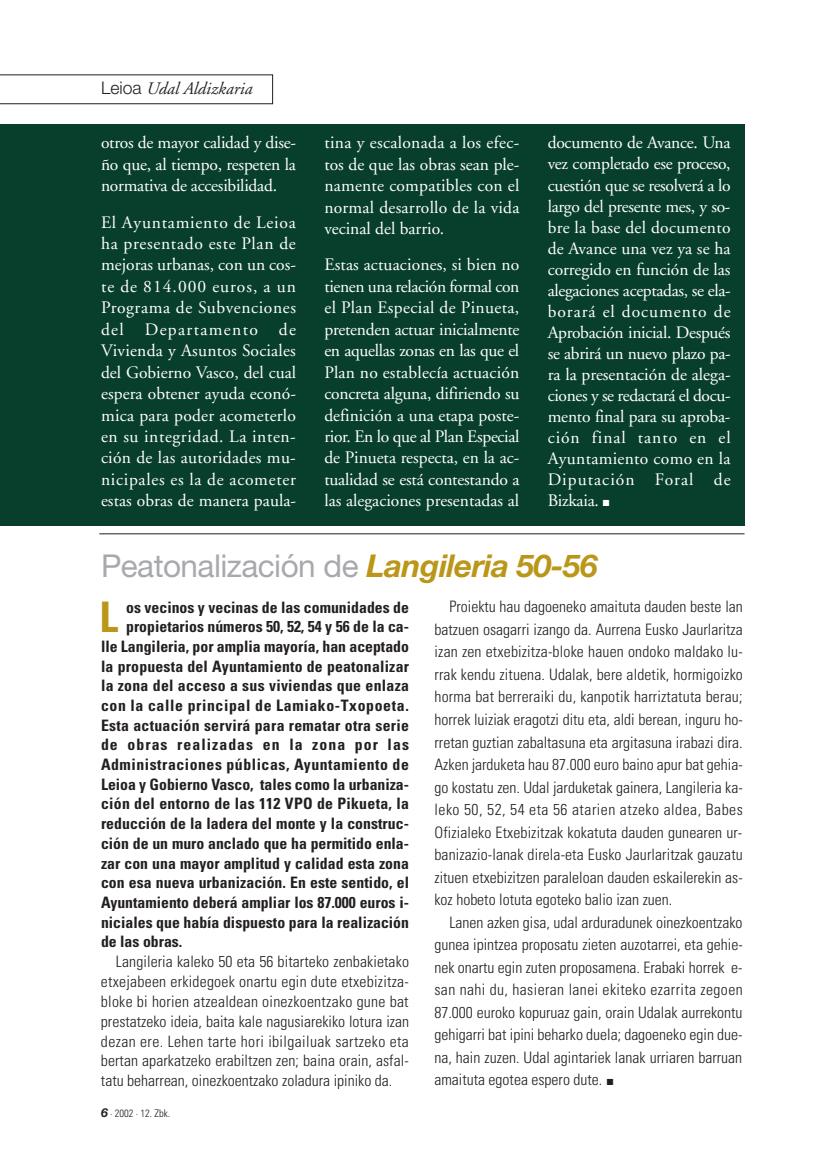
<style>
.page{position:relative;width:819px;height:1166px;background:#fff}
.page>*{position:absolute;margin:0;border:0;box-sizing:border-box;transform-origin:0 0}
.t1{font:700 condensed 42.18px "Univers";color:#ba9719}
.t2{font:31.5px "Helvetica Neue";letter-spacing:-.015em;color:#a8a9ad}
.t3{font:17.5px/21.5px "Adobe Garamond";color:#fff;text-align:justify}
.t4{font:italic 17.5px "Adobe Garamond";color:#231f20}
.t5{font:300 condensed 15.75px/22.6px "Univers";color:#231f20;text-align:justify}
.t6{font:700 condensed 15.75px "Univers";letter-spacing:.005em;color:#231f20}
.t7{font:700 condensed 15.75px "Univers";letter-spacing:.035em;color:#231f20}
.t8{font:700 condensed 15.75px "Univers";letter-spacing:.04em;color:#231f20}
.t9{font:700 condensed 15.75px "Univers";letter-spacing:.065em;color:#231f20}
.t10{font:300 condensed 10.5px "Univers";color:#231f20}
.s1{font-family:"Helvetica Neue";font-weight:300;font-style:normal}
.s2{font-weight:700;font-style:italic;color:#ba9719}
.s3{font-family:"Helvetica Neue";font-weight:700;font-style:italic;font-stretch:normal;font-size:12.25px}
</style>
<div class="page">
<div style="left:0;top:124px;width:744px;height:401px;background:#083f2c"></div>
<svg style="left:0;top:74px;width:273px;height:30px"></svg>
<hr style="left:99px;top:533px;width:645px;height:1px;background:#231f20">
<p class="t4" style="left:101px;top:81px;width:153px"><span class="s1">Leioa</span> Udal Aldizkaria</p>
<p class="t3" style="left:101px;top:134px;width:196px">otros de mayor calidad y dise&shy;ño que, al tiempo, respeten la normativa de accesibilidad.</p>
<p class="t3" style="left:101px;top:213px;width:197px">El Ayuntamiento de Leioa ha presentado este Plan de mejoras urbanas, con un cos&shy;te de 814.000 euros, a un Programa de Subvenciones del Departamento de Vivienda y Asuntos Sociales del Gobierno Vasco, del cual espera obtener ayuda econó&shy;mica para poder acometerlo en su integridad. La inten&shy;ción de las autoridades mu&shy;nicipales es la de acometer estas obras de manera paula-</p>
<p class="t3" style="left:324px;top:134px;width:196px">tina y escalonada a los efec&shy;tos de que las obras sean ple&shy;namente compatibles con el normal desarrollo de la vida vecinal del barrio.</p>
<p class="t3" style="left:324px;top:256px;width:197px">Estas actuaciones, si bien no tienen una relación formal con el Plan Especial de Pinueta, pretenden actuar inicialmente en aquellas zonas en las que el Plan no establecía actuación concreta alguna, difiriendo su definición a una etapa poste&shy;rior. En lo que al Plan Especial de Pinueta respecta, en la ac&shy;tualidad se está contestando a las alegaciones presentadas al</p>
<p class="t3" style="left:547px;top:134px;width:184px;line-height:21px">documento de Avance. Una vez completado ese proceso, cuestión que se resolverá a lo largo del presente mes, y so&shy;bre la base del documento de Avance una vez ya se ha corregido en función de las alegaciones aceptadas, se ela&shy;borará el documento de Aprobación inicial. Después se abrirá un nuevo plazo pa&shy;ra la presentación de alega&shy;ciones y se redactará el docu&shy;mento final para su aproba&shy;ción final tanto en el Ayuntamiento como en la Diputación Foral de Bizkaia. ■</p>
<h2 class="t2" style="left:101px;top:554px;width:498px">Peatonalización de <span class="s2">Langileria 50-56</span></h2>
<h1 class="t1" style="left:99px;top:601px;width:20px">L</h1>
<p class="t6" style="left:126px;top:601px;width:284px">os vecinos y vecinas de las comunidades de</p>
<p class="t6" style="left:126px;top:621px;width:284px">propietarios números 50, 52, 54 y 56 de la ca-</p>
<p class="t6" style="left:101px;top:640px;width:309px">lle Langileria, por amplia mayoría, han aceptado</p>
<p class="t6" style="left:101px;top:660px;width:309px">la propuesta del Ayuntamiento de peatonalizar</p>
<p class="t6" style="left:101px;top:680px;width:309px">la zona del acceso a sus viviendas que enlaza</p>
<p class="t8" style="left:101px;top:699px;width:309px">con la calle principal de Lamiako-Txopoeta.</p>
<p class="t6" style="left:101px;top:719px;width:309px">Esta actuación servirá para rematar otra serie</p>
<p class="t9" style="left:101px;top:739px;width:309px">de obras realizadas en la zona por las</p>
<p class="t7" style="left:101px;top:759px;width:309px">Administraciones públicas, Ayuntamiento de</p>
<p class="t6" style="left:101px;top:778px;width:309px">Leioa y Gobierno Vasco, tales como la urbaniza-</p>
<p class="t6" style="left:101px;top:798px;width:309px">ción del entorno de las 112 VPO de Pikueta, la</p>
<p class="t6" style="left:101px;top:818px;width:309px">reducción de la ladera del monte y la construc-</p>
<p class="t6" style="left:101px;top:837px;width:309px">ción de un muro anclado que ha permitido enla-</p>
<p class="t6" style="left:101px;top:857px;width:309px">zar con una mayor amplitud y calidad esta zona</p>
<p class="t6" style="left:101px;top:877px;width:309px">con esa nueva urbanización. En este sentido, el</p>
<p class="t6" style="left:101px;top:896px;width:309px">Ayuntamiento deberá ampliar los 87.000 euros i-</p>
<p class="t6" style="left:101px;top:916px;width:309px">niciales que había dispuesto para la realización</p>
<p class="t6" style="left:101px;top:936px;width:83px">de las obras.</p>
<p class="t5" style="left:101px;top:953px;width:309px;line-height:19.8px;text-indent:15px">Langileria kaleko 50 eta 56 bitarteko zenbakietako etxejabeen erkidegoek onartu egin dute etxebizitza&shy;bloke bi horien atzealdean oinezkoentzako gune bat prestatzeko ideia, baita kale nagusiarekiko lotura izan dezan ere. Lehen tarte hori ibilgailuak sartzeko eta bertan aparkatzeko erabiltzen zen; baina orain, asfal&shy;tatu beharrean, oinezkoentzako zoladura ipiniko da.</p>
<p class="t10" style="left:101px;top:1109px;width:71px"><span class="s3">6</span> · 2002 · 12. Zbk.</p>
<p class="t5" style="left:434px;top:597px;width:310px;text-indent:15px">Proiektu hau dagoeneko amaituta dauden beste lan batzuen osagarri izango da. Aurrena Eusko Jaurlaritza izan zen etxebizitza-bloke hauen ondoko maldako lu&shy;rrak kendu zituena. Udalak, bere aldetik, hormigoizko horma bat berreraiki du, kanpotik harriztatuta berau; horrek luiziak eragotzi ditu eta, aldi berean, inguru ho&shy;rretan guztian zabaltasuna eta argitasuna irabazi dira.<br>Azken jarduketa hau 87.000 euro baino apur bat gehia&shy;go kostatu zen. Udal jarduketak gainera, Langileria ka&shy;leko 50, 52, 54 eta 56 atarien atzeko aldea, Babes Ofizialeko Etxebizitzak kokatuta dauden gunearen ur&shy;banizazio-lanak direla-eta Eusko Jaurlaritzak gauzatu zituen etxebizitzen paraleloan dauden eskailerekin as&shy;koz hobeto lotuta egoteko balio izan zuen.</p>
<p class="t5" style="left:434px;top:912px;width:310px;text-indent:15px">Lanen azken gisa, udal arduradunek oinezkoentzako gunea ipintzea proposatu zieten auzotarrei, eta gehie&shy;nek onartu egin zuten proposamena. Erabaki horrek e&shy;san nahi du, hasieran lanei ekiteko ezarrita zegoen 87.000 euroko kopuruaz gain, orain Udalak aurrekontu gehigarri bat ipini beharko duela; dagoeneko egin due&shy;na, hain zuzen. Udal agintariek lanak urriaren barruan amaituta egotea espero dute. ■</p>
</div>
